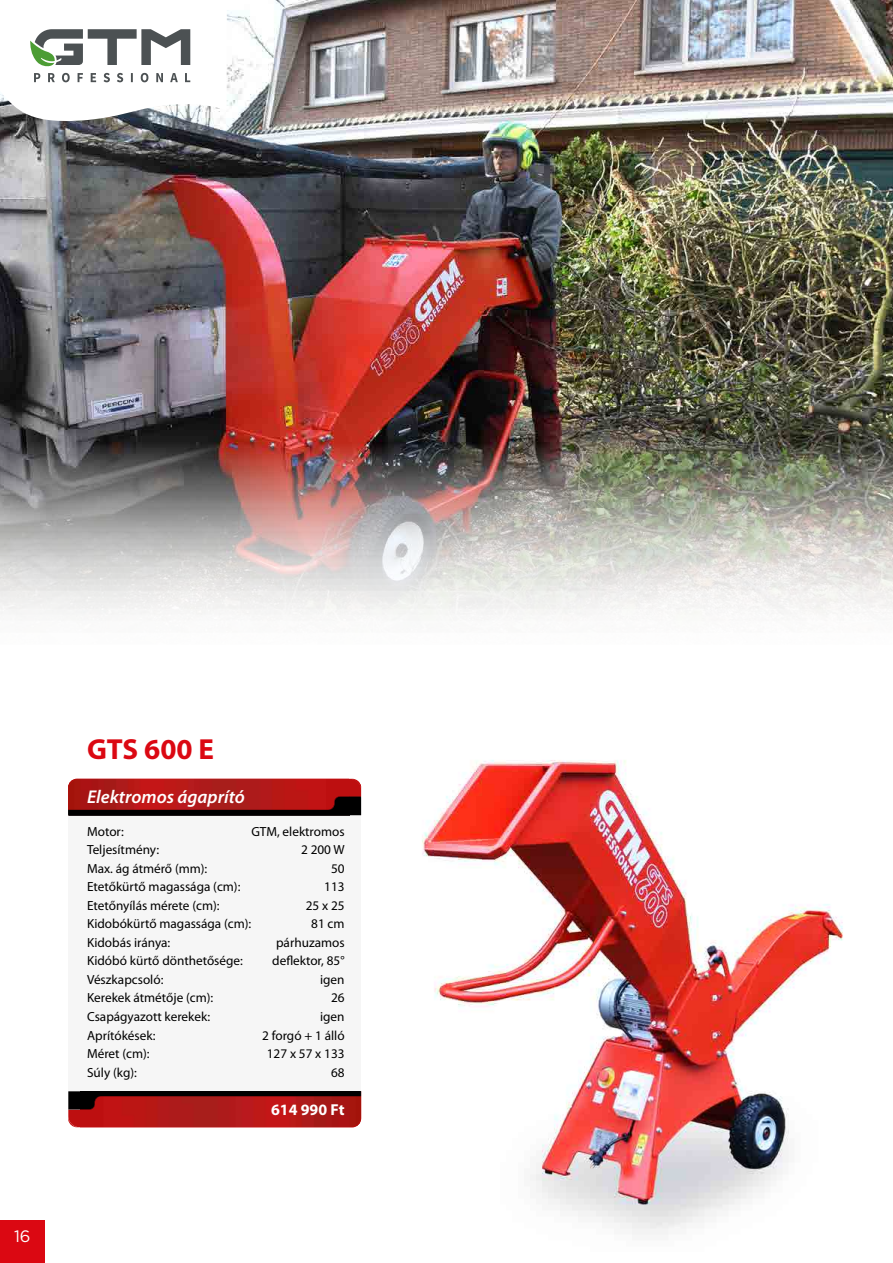
<style>
.page{position:relative;width:893px;height:1263px;background:#fff}
.page>*{position:absolute;margin:0;border:0;box-sizing:border-box;transform-origin:0 0}
.t1{font:700 29.1px "Myriad Pro";color:#db0812}
.t2{font:italic 600 18.45px "Myriad Pro";color:#fff}
.t3{font:16.5px "Gotham";color:#fff}
.t4{font:700 15.9px "Myriad Pro";color:#fff}
.t5{font:13.2px "Myriad Pro";color:#000}
</style>
<div class="page">
<img style="left:0;top:0;width:893px;height:615px">
<div style="left:68px;top:815px;width:293px;height:276px;background:#f6f6f6"></div>
<svg style="left:68px;top:779px;width:293px;height:17px;background:#b41817"></svg>
<img style="left:68px;top:796px;width:293px;height:19px">
<img style="left:68px;top:1109px;width:293px;height:18px">
<img style="left:68px;top:1091px;width:293px;height:18px">
<div style="left:0;top:1220px;width:45px;height:43px;background:#db0812"></div>
<img style="left:422px;top:760px;width:421px;height:475px">
<svg style="left:0;top:0;width:227px;height:123px"></svg>
<p class="t3" style="left:14px;top:1226px;width:18px">16</p>
<h1 class="t1" style="left:87px;top:732px;width:129px">GTS 600 E</h1>
<h2 class="t2" style="left:87px;top:787px;width:159px">Elektromos ágaprító</h2>
<p class="t5" style="left:87px;top:824px;width:38px">Motor:</p>
<p class="t5" style="left:251px;top:824px;width:95px">GTM, elektromos</p>
<p class="t5" style="left:87px;top:843px;width:74px">Teljesítmény:</p>
<p class="t5" style="left:301px;top:843px;width:45px">2 200 W</p>
<p class="t5" style="left:87px;top:861px;width:122px">Max. ág átmérő (mm):</p>
<p class="t5" style="left:331px;top:861px;width:15px">50</p>
<p class="t5" style="left:87px;top:880px;width:155px">Etetőkürtő magassága (cm):</p>
<p class="t5" style="left:324px;top:880px;width:22px">113</p>
<p class="t5" style="left:87px;top:898px;width:134px">Etetőnyílás mérete (cm):</p>
<p class="t5" style="left:306px;top:898px;width:40px">25 x 25</p>
<p class="t5" style="left:87px;top:917px;width:166px">Kidobókürtő magassága (cm):</p>
<p class="t5" style="left:311px;top:917px;width:35px">81 cm</p>
<p class="t5" style="left:87px;top:935px;width:85px">Kidobás iránya:</p>
<p class="t5" style="left:276px;top:935px;width:70px">párhuzamos</p>
<p class="t5" style="left:87px;top:954px;width:157px">Kidóbó kürtő dönthetősége:</p>
<p class="t5" style="left:272px;top:954px;width:74px">deflektor, 85°</p>
<p class="t5" style="left:87px;top:972px;width:78px">Vészkapcsoló:</p>
<p class="t5" style="left:320px;top:972px;width:26px">igen</p>
<p class="t5" style="left:87px;top:991px;width:128px">Kerekek átmétője (cm):</p>
<p class="t5" style="left:331px;top:991px;width:15px">26</p>
<p class="t5" style="left:87px;top:1009px;width:125px">Csapágyazott kerekek:</p>
<p class="t5" style="left:320px;top:1009px;width:26px">igen</p>
<p class="t5" style="left:87px;top:1028px;width:70px">Aprítókések:</p>
<p class="t5" style="left:262px;top:1028px;width:84px">2 forgó + 1 álló</p>
<p class="t5" style="left:87px;top:1046px;width:64px">Méret (cm):</p>
<p class="t5" style="left:267px;top:1046px;width:79px">127 x 57 x 133</p>
<p class="t5" style="left:87px;top:1065px;width:51px">Súly (kg):</p>
<p class="t5" style="left:331px;top:1065px;width:15px">68</p>
<p class="t4" style="left:271px;top:1100px;width:75px">614 990 Ft</p>
</div>
